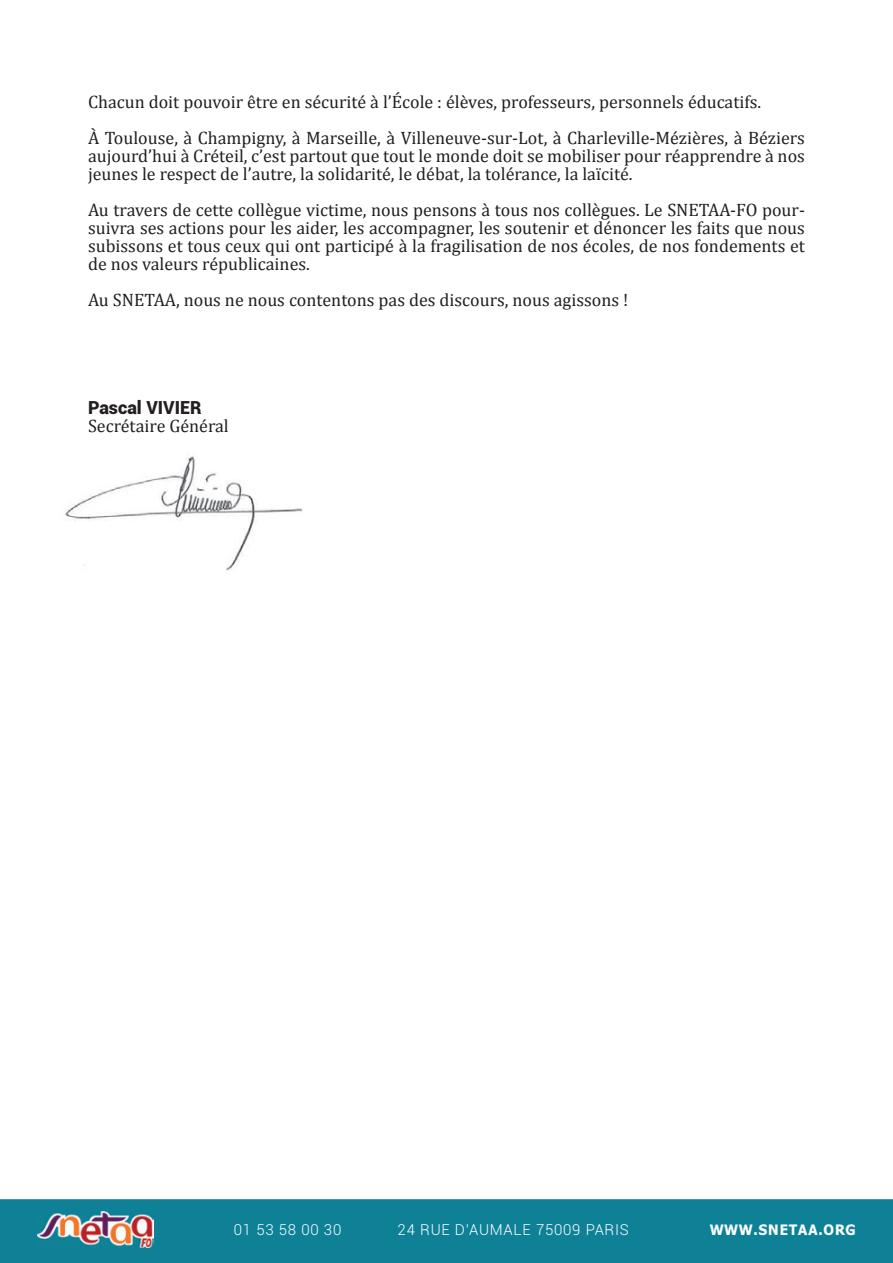
<style>
.page{position:relative;width:893px;height:1263px;background:#fff}
.page>*{position:absolute;margin:0;border:0;box-sizing:border-box;transform-origin:0 0}
.t1{font:18px/18px "Cambria";color:#231f20}
.t2{font:900 18px "Roboto";color:#231f20}
.t3{font:300 15px "Roboto";letter-spacing:.05em;color:#fff}
.t4{font:15px "Dreamer";letter-spacing:.05em;color:#fff}
</style>
<div class="page">
<div style="left:0;top:1199px;width:893px;height:64px;background:#0f8197"></div>
<img style="left:37px;top:1211px;width:116px;height:36px">
<img style="left:65px;top:456px;width:238px;height:115px">
<p class="t1" style="left:88px;top:84px;width:718px;line-height:36px">Chacun doit pouvoir être en sécurité à l’École : élèves, professeurs, personnels éducatifs.<br>À Toulouse, à Champigny, à Marseille, à Villeneuve-sur-Lot, à Charleville-Mézières, à Béziers</p>
<p class="t1" style="left:88px;top:147px;width:718px">aujourd’hui à Créteil, c’est partout que tout le monde doit se mobiliser pour réapprendre à nos jeunes le respect de l’autre, la solidarité, le débat, la tolérance, la laïcité.</p>
<p class="t1" style="left:88px;top:201px;width:718px;text-align:justify">Au travers de cette collègue victime, nous pensons à tous nos collègues. Le SNETAA-FO pour&shy;suivra ses actions pour les aider, les accompagner, les soutenir et dénoncer les faits que nous subissons et tous ceux qui ont participé à la fragilisation de nos écoles, de nos fondements et de nos valeurs républicaines.</p>
<p class="t1" style="left:88px;top:291px;width:542px">Au SNETAA, nous ne nous contentons pas des discours, nous agissons !</p>
<p class="t2" style="left:88px;top:395px;width:115px">Pascal VIVIER</p>
<p class="t1" style="left:88px;top:417px;width:142px">Secrétaire Général</p>
<p class="t3" style="left:234px;top:1219px;width:109px">01 53 58 00 30</p>
<p class="t3" style="left:398px;top:1219px;width:233px">24 RUE D’AUMALE 75009 PARIS</p>
<p class="t4" style="left:710px;top:1220px;width:148px">WWW.SNETAA.ORG</p>
</div>
